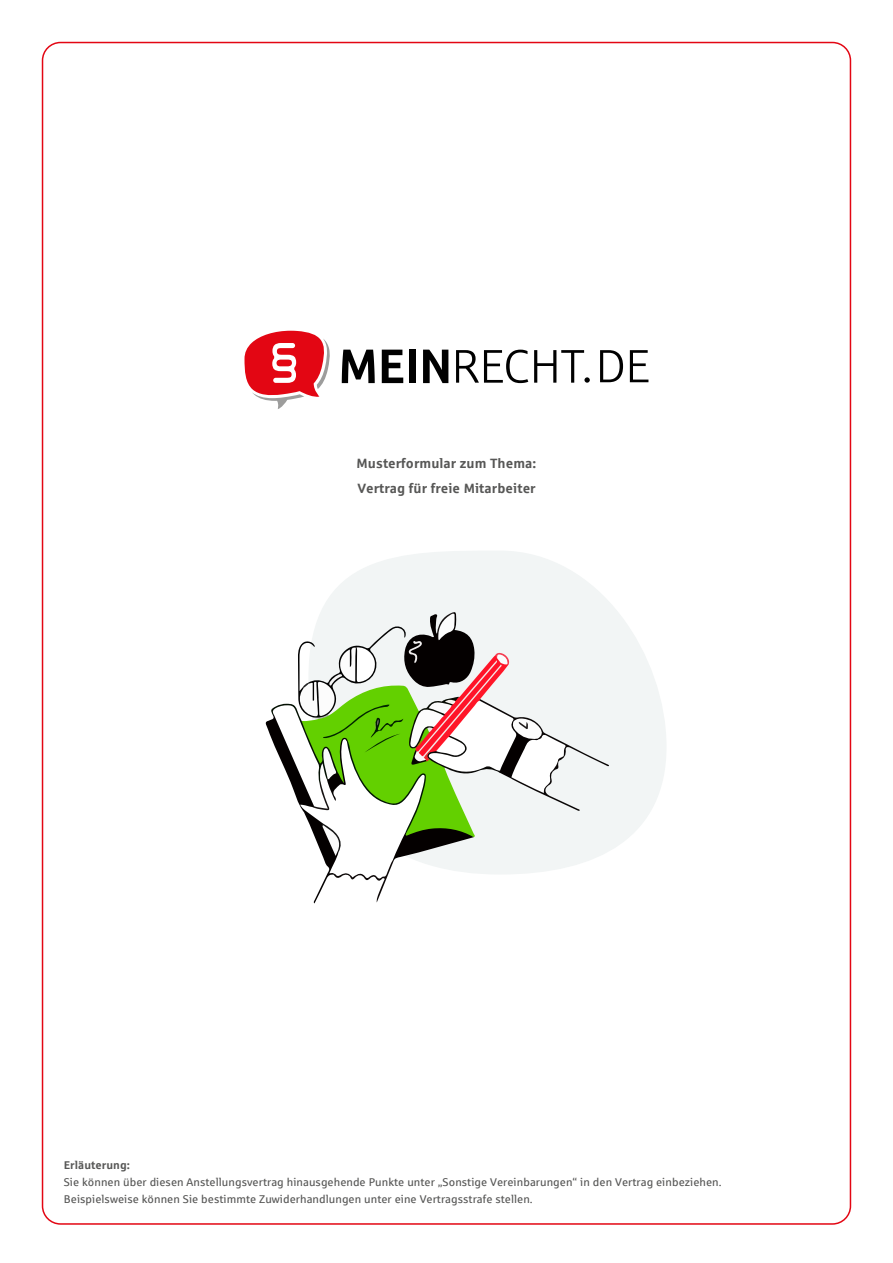
<style>
.page{position:relative;width:893px;height:1263px;background:#fff}
.page>*{position:absolute;margin:0;border:0;box-sizing:border-box;transform-origin:0 0}
.t1{font:700 13.5px/25.5px "Sparkasse Rg";letter-spacing:.005em;color:#575756}
.t2{font:11.25px/17px "Sparkasse Rg";letter-spacing:.005em;color:#575756}
.t3{font:700 11.25px "Sparkasse Rg";letter-spacing:.005em;color:#575756}
</style>
<div class="page">
<svg style="left:244px;top:331px;width:86px;height:78px"></svg>
<svg style="left:342px;top:350px;width:33px;height:33px"></svg>
<svg style="left:382px;top:350px;width:21px;height:33px"></svg>
<div style="left:409px;top:350px;width:7px;height:33px;background:#000"></div>
<svg style="left:423px;top:350px;width:25px;height:33px"></svg>
<svg style="left:456px;top:350px;width:72px;height:33px"></svg>
<svg style="left:534px;top:350px;width:114px;height:33px"></svg>
<svg style="left:321px;top:551px;width:345px;height:300px;fill:#f2f5f5"></svg>
<svg style="left:265px;top:611px;width:344px;height:292px"></svg>
<p class="t1" style="left:357px;top:450px;width:181px">Musterformular zum Thema:<br>Vertrag für freie Mitarbeiter</p>
<p class="t3" style="left:64px;top:1158px;width:68px">Erläuterung:</p>
<p class="t2" style="left:64px;top:1174px;width:659px">Sie können über diesen Anstellungsvertrag hinausgehende Punkte unter „Sonstige Vereinbarungen“ in den Vertrag einbeziehen.<br>Beispielsweise können Sie bestimmte Zuwiderhandlungen unter eine Vertragsstrafe stellen.</p>
</div>
